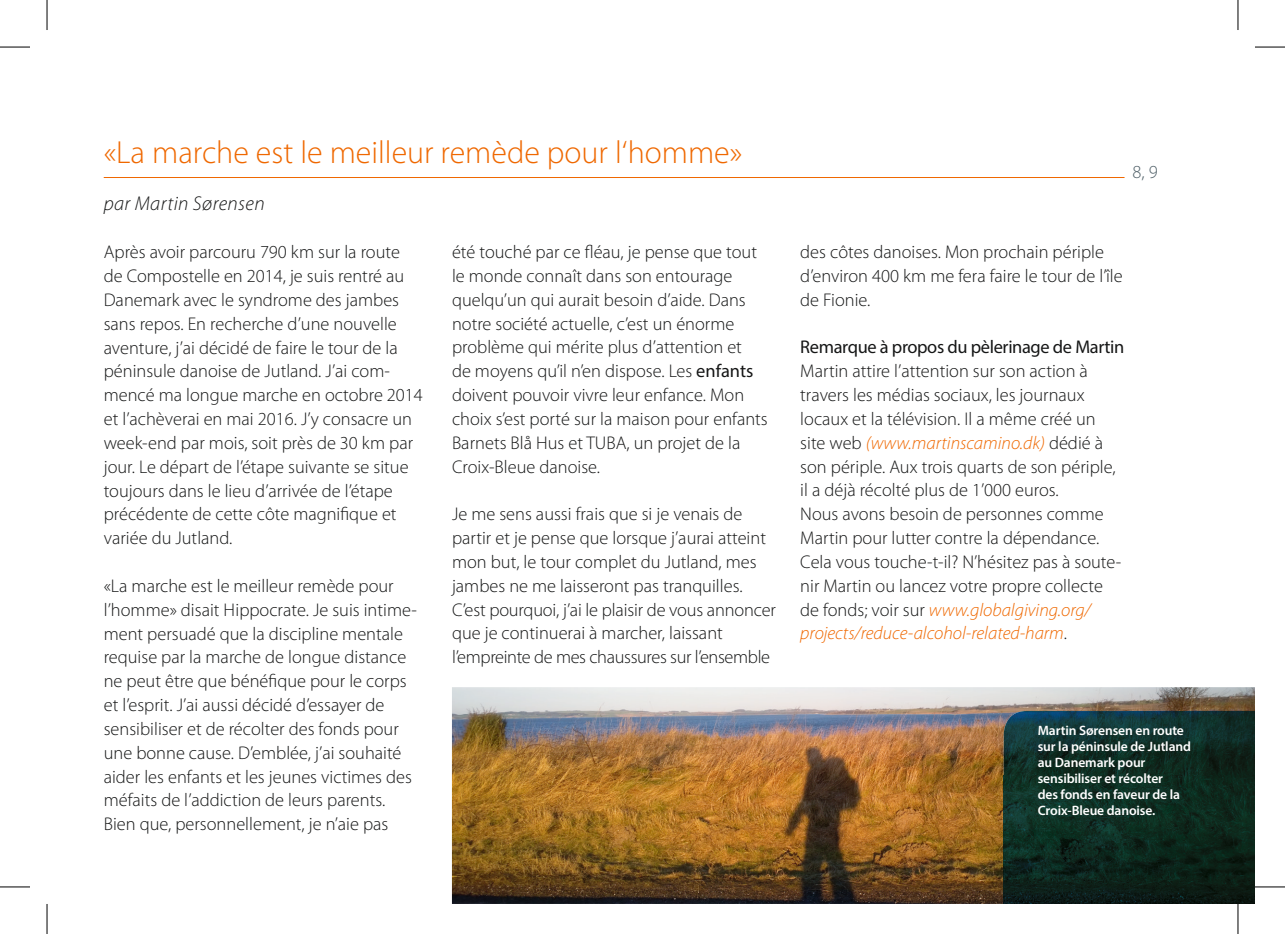
<style>
.page{position:relative;width:1285px;height:934px;background:#fff}
.page>*{position:absolute;margin:0;border:0;box-sizing:border-box;transform-origin:0 0}
.t1{font:300 32px "Myriad Pro";color:#ef6800}
.t2{font:italic 300 20px "Myriad Pro";letter-spacing:.02em;color:#151616}
.t3{font:300 18.4px/23.8px "Myriad Pro";color:#151616}
.t4{font:18.4px "Myriad Pro";letter-spacing:-.02em;color:#151616}
.t5{font:300 18.4px "Myriad Pro";color:#4e5e66}
.t6{font:600 13.6px/16px "Myriad Pro";letter-spacing:-.01em;color:#fff}
.s1{font-weight:400}
.s2{font-style:italic;color:#ef6800}
</style>
<div class="page">
<hr style="left:104px;top:177px;width:1020px;height:1px;background:#ef6800">
<img style="left:452px;top:687px;width:803px;height:216px">
<img style="left:1003px;top:710px;width:252px;height:193px">
<hr style="left:0;top:47px;width:30px;height:1px;background:#000">
<hr style="left:1255px;top:47px;width:30px;height:1px;background:#000">
<hr style="left:0;top:886px;width:30px;height:1px;background:#000">
<hr style="left:1255px;top:886px;width:30px;height:1px;background:#000">
<hr style="left:47px;top:0;width:1px;height:30px;background:#000">
<hr style="left:47px;top:903px;width:1px;height:30px;background:#000">
<hr style="left:1237px;top:0;width:1px;height:30px;background:#000">
<hr style="left:1237px;top:903px;width:1px;height:30px;background:#000">
<h1 class="t1" style="left:104px;top:133px;width:640px">«La marche est le meilleur remède pour l‘homme»</h1>
<p class="t2" style="left:104px;top:192px;width:163px">par Martin Sørensen</p>
<p class="t3" style="left:104px;top:240px;width:321px">Après avoir parcouru 790 km sur la route de Compostelle en 2014, je suis rentré au Danemark avec le syndrome des jambes sans repos. En recherche d’une nouvelle aventure, j’ai décidé de faire le tour de la péninsule danoise de Jutland. J’ai com&shy;mencé ma longue marche en octobre 2014 et l’achèverai en mai 2016. J’y consacre un week-end par mois, soit près de 30 km par jour. Le départ de l’étape suivante se situe toujours dans le lieu d’arrivée de l’étape précédente de cette côte magnifique et variée du Jutland.</p>
<p class="t3" style="left:104px;top:573px;width:315px">«La marche est le meilleur remède pour l’homme» disait Hippocrate. Je suis intime&shy;ment persuadé que la discipline mentale requise par la marche de longue distance ne peut être que bénéfique pour le corps et l’esprit. J’ai aussi décidé d’essayer de sensibiliser et de récolter des fonds pour une bonne cause. D’emblée, j’ai souhaité aider les enfants et les jeunes victimes des méfaits de l’addiction de leurs parents.<br>Bien que, personnellement, je n’aie pas</p>
<p class="t3" style="left:452px;top:240px;width:317px">été touché par ce fléau, je pense que tout le monde connaît dans son entourage quelqu’un qui aurait besoin d’aide. Dans notre société actuelle, c’est un énorme problème qui mérite plus d’attention et<br>de moyens qu’il n’en dispose. Les <span class="s1">enfants </span>doivent pouvoir vivre leur enfance. Mon choix s’est porté sur la maison pour enfants Barnets Blå Hus et TUBA, un projet de la Croix-Bleue danoise.</p>
<p class="t3" style="left:452px;top:502px;width:325px">Je me sens aussi frais que si je venais de partir et je pense que lorsque j’aurai atteint mon but, le tour complet du Jutland, mes jambes ne me laisseront pas tranquilles.<br>C’est pourquoi, j’ai le plaisir de vous annoncer que je continuerai à marcher, laissant l’empreinte de mes chaussures sur l’ensemble</p>
<p class="t5" style="left:1132px;top:161px;width:27px">8, 9</p>
<p class="t3" style="left:800px;top:240px;width:324px">des côtes danoises. Mon prochain périple d’environ 400 km me fera faire le tour de l’île de Fionie.</p>
<p class="t4" style="left:800px;top:336px;width:325px">Remarque à propos du pèlerinage de Martin</p>
<p class="t3" style="left:800px;top:359px;width:323px">Martin attire l’attention sur son action à travers les médias sociaux, les journaux locaux et la télévision. Il a même créé un site web <span class="s2">(www.martinscamino.dk)</span> dédié à son périple. Aux trois quarts de son périple, il a déjà récolté plus de 1’000 euros.<br>Nous avons besoin de personnes comme Martin pour lutter contre la dépendance.<br>Cela vous touche-t-il? N’hésitez pas à soute&shy;nir Martin ou lancez votre propre collecte de fonds; voir sur <span class="s2">www.globalgiving.org/ projects/reduce-alcohol-related-harm</span>.</p>
<p class="t6" style="left:1037px;top:722px;width:155px">Martin Sørensen en route sur la péninsule de Jutland au Danemark pour sensibiliser et récolter<br>des fonds en faveur de la<br>Croix-Bleue danoise.</p>
</div>
